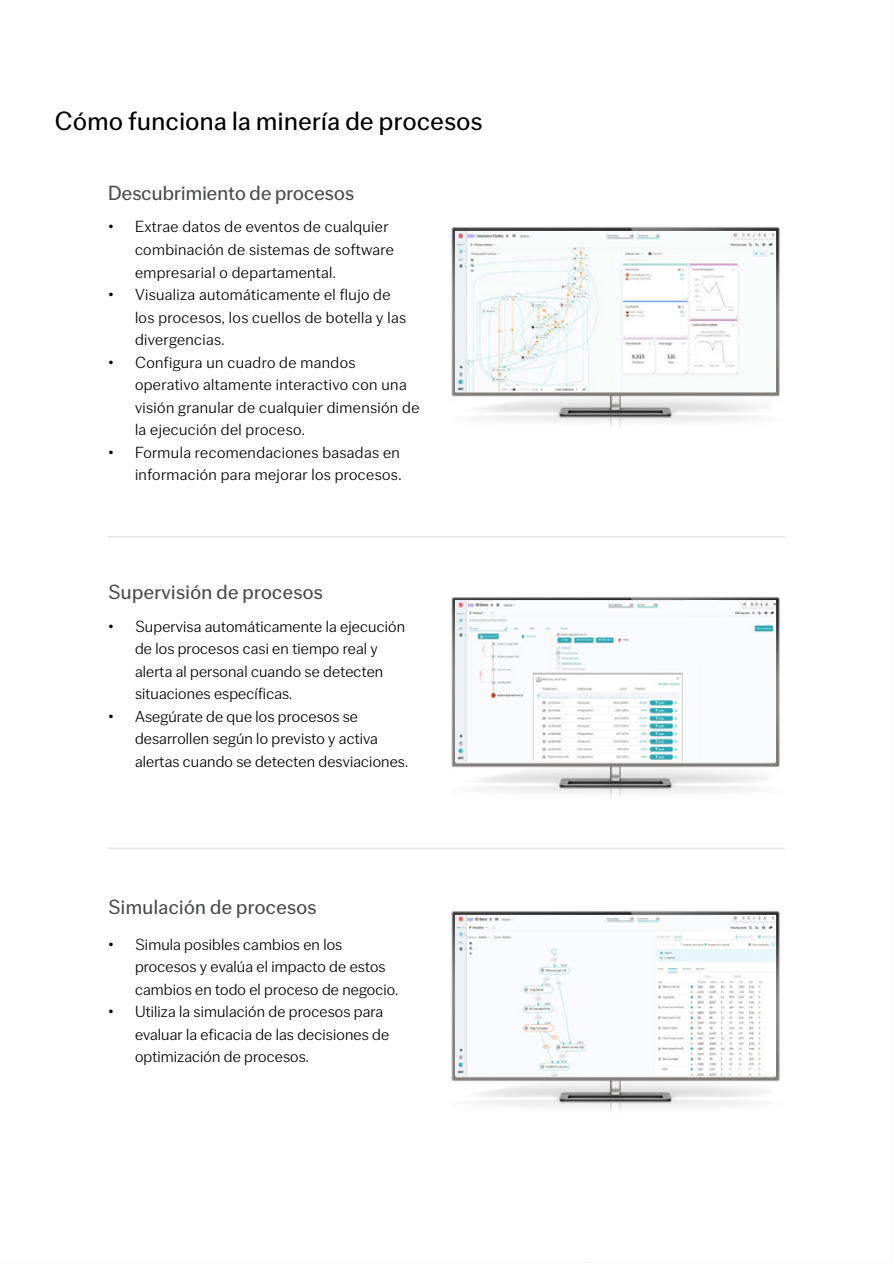
<style>
.page{position:relative;width:893px;height:1263px;background:#fff}
.page>*{position:absolute;margin:0;border:0;box-sizing:border-box;transform-origin:0 0}
.t1{font:27px "Co Fo Gothic";letter-spacing:.02em;color:#000}
.t2{font:21px "Co Fo Gothic";letter-spacing:.02em;color:#4a4b4c}
.t3{font:300 16.5px/22.5px "Co Fo Gothic";letter-spacing:.01em;color:#000}
</style>
<div class="page">
<img style="left:451px;top:226px;width:329px;height:200px">
<img style="left:451px;top:596px;width:329px;height:201px">
<img style="left:451px;top:910px;width:329px;height:201px">
<hr style="left:108px;top:536px;width:677px;height:1px;background:#e2e3e4">
<hr style="left:108px;top:848px;width:677px;height:1px;background:#e2e3e4">
<img style="left:455px;top:231px;width:320px;height:161px">
<img style="left:455px;top:600px;width:320px;height:161px">
<img style="left:455px;top:915px;width:320px;height:161px">
<h1 class="t1" style="left:55px;top:105px;width:429px">Cómo funciona la minería de procesos</h1>
<p class="t2" style="left:108px;top:181px;width:247px">Descubrimiento de procesos</p>
<p class="t3" style="left:135px;top:216px;width:261px;text-indent:-27px">• Extrae datos de eventos de cualquier combinación de sistemas de software empresarial o departamental.</p>
<p class="t3" style="left:135px;top:283px;width:273px;text-indent:-27px">• Visualiza automáticamente el flujo de los procesos, los cuellos de botella y las divergencias.</p>
<p class="t3" style="left:135px;top:351px;width:286px;text-indent:-27px">• Configura un cuadro de mandos operativo altamente interactivo con una visión granular de cualquier dimensión de la ejecución del proceso.</p>
<p class="t3" style="left:108px;top:441px;width:295px;text-align:right">• Formula recomendaciones basadas en información para mejorar los procesos.</p>
<p class="t2" style="left:108px;top:580px;width:216px">Supervisión de procesos</p>
<p class="t3" style="left:135px;top:615px;width:272px;text-indent:-27px">• Supervisa automáticamente la ejecución de los procesos casi en tiempo real y alerta al personal cuando se detecten situaciones específicas.</p>
<p class="t3" style="left:135px;top:705px;width:275px;text-indent:-27px">• Asegúrate de que los procesos se desarrollen según lo previsto y activa alertas cuando se detecten desviaciones.</p>
<p class="t2" style="left:108px;top:895px;width:210px">Simulación de procesos</p>
<p class="t3" style="left:135px;top:933px;width:265px;text-indent:-27px">• Simula posibles cambios en los procesos y evalúa el impacto de estos cambios en todo el proceso de negocio.</p>
<p class="t3" style="left:135px;top:1000px;width:256px;text-indent:-27px">• Utiliza la simulación de procesos para evaluar la eficacia de las decisiones de optimización de procesos.</p>
</div>
